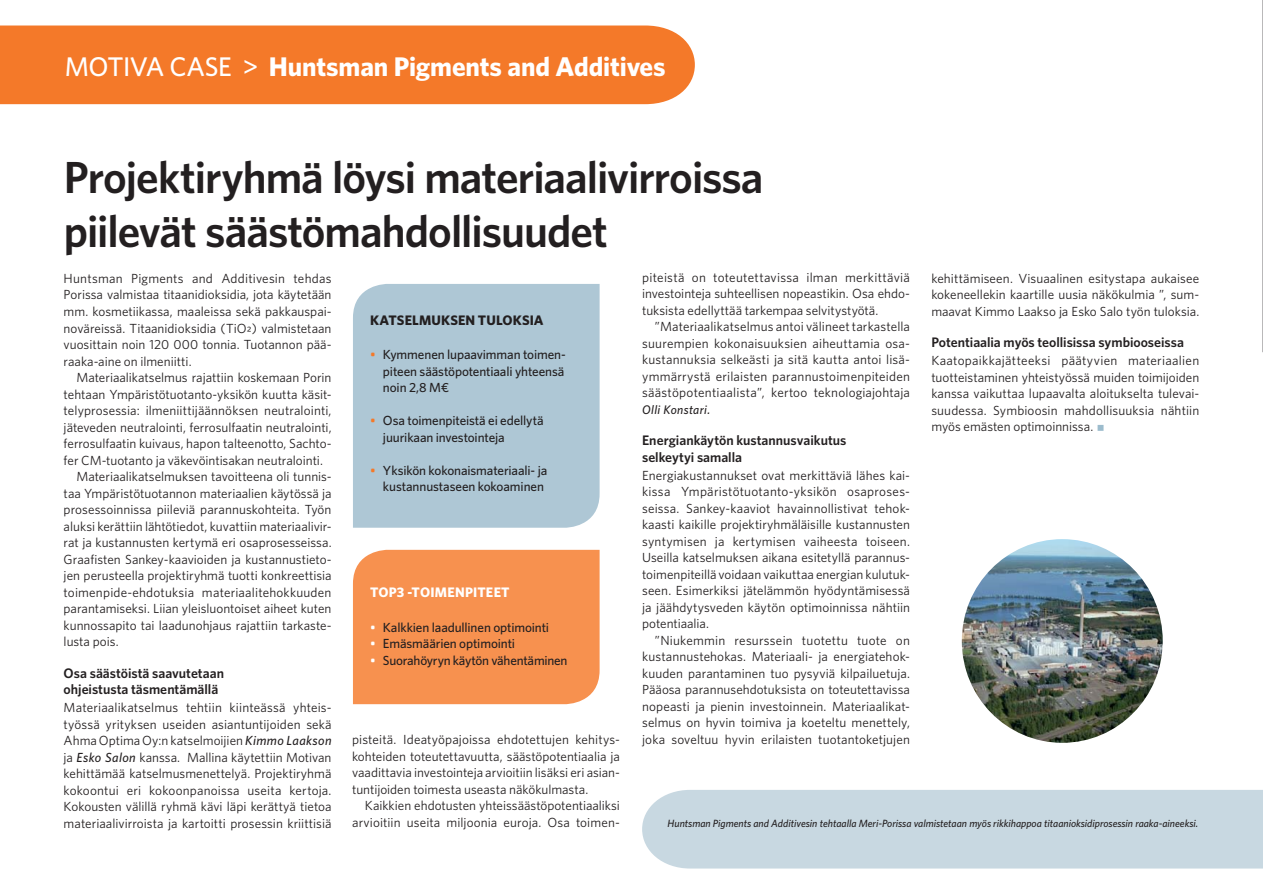
<style>
.page{position:relative;width:1263px;height:893px;background:#fff}
.page>*{position:absolute;margin:0;border:0;box-sizing:border-box;transform-origin:0 0}
.t1{font:600 45px/54px "Whitney";letter-spacing:-.025em;color:#231f20}
.t2{font:700 27px "Whitney";letter-spacing:-.005em;color:#fff}
.t3{font:600 13.8px/16.5px "Whitney";color:#231f20}
.t4{font:700 13.8px "Whitney";letter-spacing:.01em;color:#231f20}
.t5{font:700 13.8px "Whitney";letter-spacing:.015em;color:#fff}
.t6{font:13.2px/16.5px "Whitney";color:#231f20;text-align:justify}
.t7{font:500 13.2px/16.5px "Whitney";letter-spacing:-.01em;color:#231f20;text-align:justify}
.t8{font:italic 500 12.45px "Whitney";letter-spacing:.03em;color:#231f20}
.t9{font:italic 500 10.5px "Whitney";color:#231f20}
.s1{font-weight:500}
.s2{font-weight:500;font-style:italic}
.s3{color:#f47929}
.s4{color:#fff}
</style>
<div class="page">
<div style="left:0;top:26px;width:695px;height:78px;background:#f47929"></div>
<svg style="left:1262px;top:0;width:1px;height:352px"></svg>
<div style="left:642px;top:790px;width:621px;height:78px;background:#c8d8e1"></div>
<div style="left:353px;top:284px;width:247px;height:244px;background:#aec7d5"></div>
<div style="left:353px;top:550px;width:247px;height:154px;background:#f7914f"></div>
<img style="left:962px;top:539px;width:201px;height:204px;border-radius:50%">
<h2 class="t2" style="left:65px;top:56px;width:602px"><span class="s1">MOTIVA CASE &gt;</span> Huntsman Pigments and Additives</h2>
<h1 class="t1" style="left:64px;top:155px;width:701px">Projektiryhmä löysi materiaalivirroissa piilevät säästömahdollisuudet</h1>
<p class="t6" style="left:64px;top:271px;width:269px">Huntsman Pigments and Additivesin tehdas Porissa valmistaa titaanidioksidia, jota käytetään mm. kosmetiikassa, maaleissa sekä pakkauspai&shy;noväreissä. Titaanidioksidia (TiO2) valmistetaan vuosittain noin 120 000 tonnia. Tuotannon pää&shy;raaka-aine on ilmeniitti.</p>
<p class="t6" style="left:76px;top:370px;width:257px">Materiaalikatselmus rajattiin koskemaan Porin</p>
<p class="t6" style="left:64px;top:387px;width:269px">tehtaan Ympäristötuotanto-yksikön kuutta käsit-</p>
<p class="t6" style="left:64px;top:403px;width:269px">telyprosessia: ilmeniittijäännöksen neutralointi,</p>
<p class="t6" style="left:64px;top:420px;width:269px">jäteveden neutralointi, ferrosulfaatin neutralointi,</p>
<p class="t6" style="left:64px;top:436px;width:269px">ferrosulfaatin kuivaus, hapon talteenotto, Sachto-</p>
<p class="t6" style="left:64px;top:453px;width:261px">fer CM-tuotanto ja väkevöintisakan neutralointi.</p>
<p class="t6" style="left:76px;top:469px;width:257px">Materiaalikatselmuksen tavoitteena oli tunnis-</p>
<p class="t6" style="left:64px;top:486px;width:269px">taa Ympäristötuotannon materiaalien käytössä ja</p>
<p class="t6" style="left:64px;top:502px;width:269px">prosessoinnissa piileviä parannuskohteita. Työn</p>
<p class="t6" style="left:64px;top:519px;width:269px">aluksi kerättiin lähtötiedot, kuvattiin materiaalivir-</p>
<p class="t6" style="left:64px;top:535px;width:269px">rat ja kustannusten kertymä eri osaprosesseissa.</p>
<p class="t6" style="left:64px;top:552px;width:269px">Graafisten Sankey-kaavioiden ja kustannustieto-</p>
<p class="t6" style="left:64px;top:568px;width:269px">jen perusteella projektiryhmä tuotti konkreettisia</p>
<p class="t6" style="left:64px;top:585px;width:269px">toimenpide-ehdotuksia materiaalitehokkuuden</p>
<p class="t6" style="left:64px;top:601px;width:269px">parantamiseksi. Liian yleisluontoiset aiheet kuten</p>
<p class="t6" style="left:64px;top:618px;width:269px">kunnossapito tai laadunohjaus rajattiin tarkaste-</p>
<p class="t6" style="left:64px;top:634px;width:57px">lusta pois.</p>
<p class="t3" style="left:64px;top:666px;width:162px">Osa säästöistä saavutetaan ohjeistusta täsmentämällä</p>
<p class="t6" style="left:64px;top:700px;width:269px">Materiaalikatselmus tehtiin kiinteässä yhteis&shy;työssä yrityksen useiden asiantuntijoiden sekä Ahma Optima Oy:n katselmoijien <span class="s2">Kimmo Laakson </span>ja <span class="s2">Esko Salon</span> kanssa. Mallina käytettiin Motivan kehittämää katselmusmenettelyä. Projektiryhmä kokoontui eri kokoonpanoissa useita kertoja.<br>Kokousten välillä ryhmä kävi läpi kerättyä tietoa materiaalivirroista ja kartoitti prosessin kriittisiä</p>
<p class="t6" style="left:642px;top:270px;width:269px">piteistä on toteutettavissa ilman merkittäviä investointeja suhteellisen nopeastikin. Osa ehdo&shy;tuksista edellyttää tarkempaa selvitystyötä.</p>
<p class="t6" style="left:642px;top:320px;width:269px;text-indent:13px">”Materiaalikatselmus antoi välineet tarkastella suurempien kokonaisuuksien aiheuttamia osa&shy;kustannuksia selkeästi ja sitä kautta antoi lisä&shy;ymmärrystä erilaisten parannustoimenpiteiden säästöpotentiaalista”, kertoo teknologiajohtaja</p>
<p class="t8" style="left:642px;top:405px;width:70px">Olli Konstari.</p>
<p class="t3" style="left:642px;top:434px;width:206px">Energiankäytön kustannusvaikutus selkeytyi samalla</p>
<p class="t6" style="left:642px;top:468px;width:269px">Energiakustannukset ovat merkittäviä lähes kai&shy;kissa Ympäristötuotanto-yksikön osaproses&shy;seissa. Sankey-kaaviot havainnollistivat tehok&shy;kaasti kaikille projektiryhmäläisille kustannusten syntymisen ja kertymisen vaiheesta toiseen.<br>Useilla katselmuksen aikana esitetyllä parannus&shy;toimenpiteillä voidaan vaikuttaa energian kulutuk&shy;seen. Esimerkiksi jätelämmön hyödyntämisessä ja jäähdytysveden käytön optimoinnissa nähtiin potentiaalia.</p>
<p class="t6" style="left:642px;top:633px;width:269px;text-indent:13px">”Niukemmin resurssein tuotettu tuote on kustannustehokas. Materiaali- ja energiatehok&shy;kuuden parantaminen tuo pysyviä kilpailuetuja.<br>Pääosa parannusehdotuksista on toteutettavissa nopeasti ja pienin investoinnein. Materiaalikat&shy;selmus on hyvin toimiva ja koeteltu menettely, joka soveltuu hyvin erilaisten tuotantoketjujen</p>
<p class="t6" style="left:931px;top:271px;width:269px">kehittämiseen. Visuaalinen esitystapa aukaisee kokeneellekin kaartille uusia näkökulmia ”, sum&shy;maavat Kimmo Laakso ja Esko Salo työn tuloksia.</p>
<p class="t3" style="left:931px;top:335px;width:254px">Potentiaalia myös teollisissa symbiooseissa</p>
<p class="t6" style="left:931px;top:354px;width:269px">Kaatopaikkajätteeksi päätyvien materiaalien tuotteistaminen yhteistyössä muiden toimijoiden kanssa vaikuttaa lupaavalta aloitukselta tulevai&shy;suudessa. Symbioosin mahdollisuuksia nähtiin myös emästen optimoinnissa.</p>
<p class="t4" style="left:370px;top:315px;width:175px">KATSELMUKSEN TULOKSIA</p>
<p class="t7" style="left:383px;top:348px;width:184px;text-indent:-13px"><span class="s3">•</span> Kymmenen lupaavimman toimen&shy;piteen säästöpotentiaali yhteensä noin 2,8 M€</p>
<p class="t7" style="left:383px;top:414px;width:162px;text-indent:-13px"><span class="s3">•</span> Osa toimenpiteistä ei edellytä juurikaan investointeja</p>
<p class="t7" style="left:370px;top:463px;width:179px;text-align:right"><span class="s3">•</span> Yksikön kokonaismateriaali- ja kustannustaseen kokoaminen</p>
<p class="t5" style="left:370px;top:587px;width:141px">TOP3 -TOIMENPITEET</p>
<p class="t7" style="left:370px;top:620px;width:181px"><span class="s4">•</span> Kalkkien laadullinen optimointi</p>
<p class="t7" style="left:370px;top:636px;width:146px"><span class="s4">•</span> Emäsmäärien optimointi</p>
<p class="t7" style="left:370px;top:653px;width:199px"><span class="s4">•</span> Suorahöyryn käytön vähentäminen</p>
<p class="t6" style="left:352px;top:733px;width:269px">pisteitä. Ideatyöpajoissa ehdotettujen kehitys&shy;kohteiden toteutettavuutta, säästöpotentiaalia ja vaadittavia investointeja arvioitiin lisäksi eri asian&shy;tuntijoiden toimesta useasta näkökulmasta.</p>
<p class="t6" style="left:352px;top:799px;width:269px;text-align:right">Kaikkien ehdotusten yhteissäästöpotentiaaliksi arvioitiin useita miljoonia euroja. Osa toimen-</p>
<p class="t9" style="left:668px;top:819px;width:532px">Huntsman Pigments and Additivesin tehtaalla Meri-Porissa valmistetaan myös rikkihappoa titaanioksidiprosessin raaka-aineeksi.</p>
</div>
